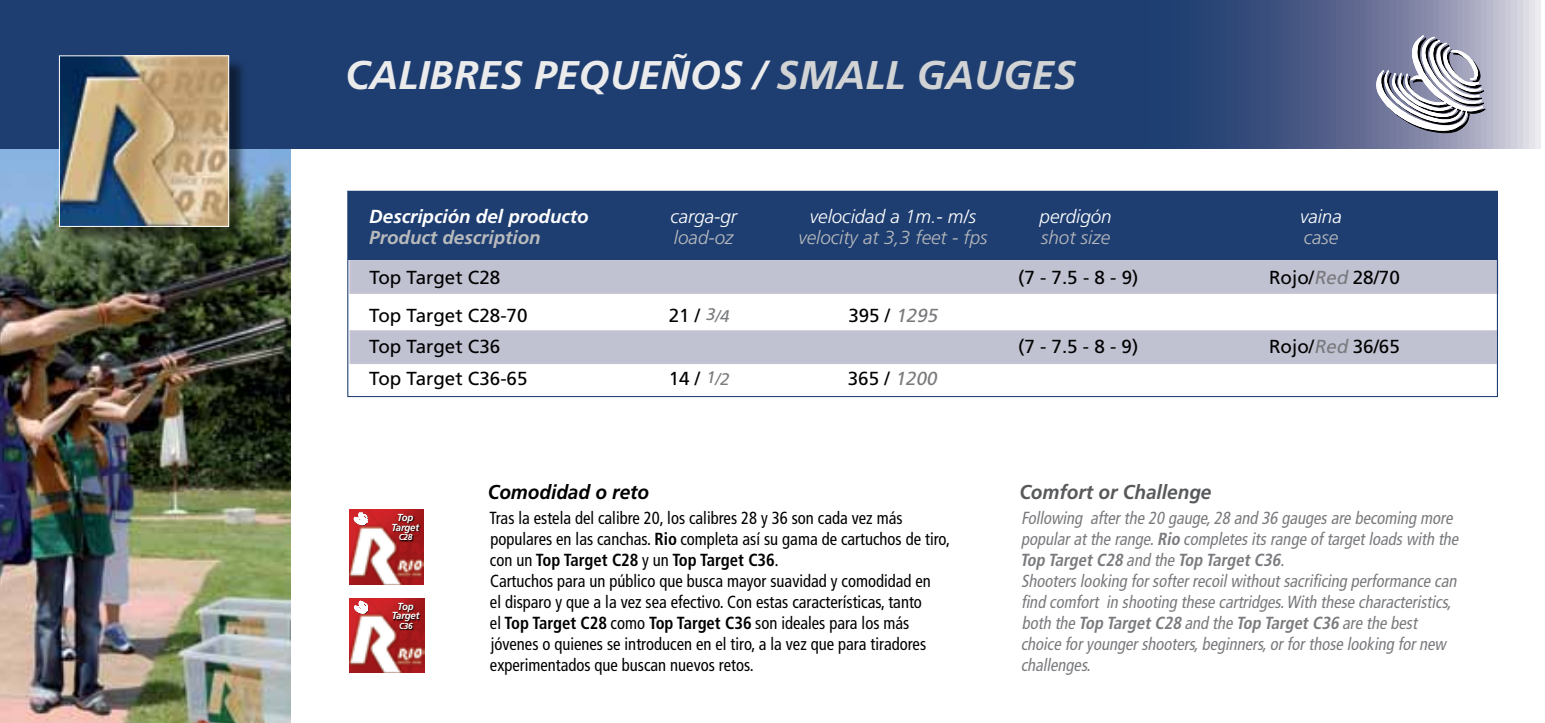
<style>
.page{position:relative;width:1545px;height:723px;background:#fff}
.page>*{position:absolute;margin:0;border:0;box-sizing:border-box;transform-origin:0 0}
.t1{font:italic 700 40px "Frutiger LT Std";color:#ebebec}
.t2{font:italic 700 20px "Frutiger LT Std";color:#58595b;scale:.95 1}
.t3{font:italic 700 20px "Frutiger LT Std";color:#000;scale:.95 1}
.t4{font:18.75px "Frutiger LT Std";color:#000}
.t5{font:italic 300 18.75px "Frutiger LT Std";color:#b8babc}
.t6{font:italic 300 18.75px "Frutiger LT Std";color:#fff}
.t7{font:italic 700 18.75px "Frutiger LT Std";color:#fff}
.t8{font:italic 700 18.75px "Frutiger LT Std";color:#b8babc}
.t9{font:condensed 17.5px/21px "Frutiger LT Std";color:#000;scale:.95 1}
.t10{font:italic condensed 17.5px/21px "Frutiger LT Std";color:#797a7d;scale:.95 1}
.t11{font:italic 700 10.25px/9.5px "Frutiger LT Std";letter-spacing:-.025em;color:#fff;text-align:center;scale:.95 1}
.t12{font:italic 700 8.5px "Frutiger LT Std";letter-spacing:-.025em;color:#fff;scale:.95 1}
.s1{color:#d1d3d4}
.s2{font-style:italic;color:#797a7d}
.s3{font-style:italic;font-size:16.75px;color:#797a7d}
.s4{font-weight:700}
.s5{font-family:"Myriad Pro";font-stretch:normal}
</style>
<div class="page">
<img style="left:0;top:149px;width:291px;height:574px">
<svg style="left:0;top:0;width:1541px;height:149px;background:#2d4979"></svg>
<div style="left:350px;top:330px;width:1147px;height:34px;background:#c0c1d1;border:2px solid #c3c3d3"></div>
<div style="left:349px;top:260px;width:1149px;height:34px;background:#c0c1d1"></div>
<div style="left:348px;top:191px;width:1149px;height:69px;background:#1e3e71"></div>
<div style="left:347px;top:191px;width:1151px;height:206px;border:1px solid #1e3e71"></div>
<svg style="left:1372px;top:35px;width:114px;height:100px"></svg>
<img style="left:349px;top:510px;width:75px;height:74px">
<svg style="left:393px;top:515px;width:27px;height:26px"></svg>
<svg style="left:354px;top:513px;width:14px;height:12px"></svg>
<img style="left:350px;top:598px;width:74px;height:75px">
<svg style="left:393px;top:603px;width:28px;height:27px"></svg>
<svg style="left:354px;top:601px;width:14px;height:13px"></svg>
<div style="left:62px;top:58px;width:185px;height:187px;background:#000;opacity:.5"></div>
<img style="left:61px;top:57px;width:166px;height:168px">
<div style="left:59px;top:55px;width:170px;height:172px;border:1px solid #fff"></div>
<h1 class="t1" style="left:345px;top:51px;width:733px">CALIBRES PEQUEÑOS / <span class="s1">SMALL GAUGES</span></h1>
<p class="t7" style="left:369px;top:206px;width:221px">Descripción del producto</p>
<p class="t6" style="left:670px;top:206px;width:68px">carga-gr</p>
<p class="t6" style="left:810px;top:206px;width:168px">velocidad a 1m.- m/s</p>
<p class="t6" style="left:1039px;top:206px;width:74px">perdigón</p>
<p class="t6" style="left:1300px;top:206px;width:43px">vaina</p>
<p class="t8" style="left:369px;top:227px;width:173px">Product description</p>
<p class="t5" style="left:674px;top:227px;width:61px">load-oz</p>
<p class="t5" style="left:798px;top:227px;width:191px">velocity at 3,3 feet - fps</p>
<p class="t5" style="left:1041px;top:227px;width:70px">shot size</p>
<p class="t5" style="left:1304px;top:227px;width:36px">case</p>
<p class="t4" style="left:369px;top:266px;width:133px">Top Target C28</p>
<p class="t4" style="left:1018px;top:266px;width:122px">(7 - 7.5 - 8 - 9)</p>
<p class="t4" style="left:1269px;top:266px;width:132px">Rojo/<span class="s2">Red</span> 28/70</p>
<p class="t4" style="left:369px;top:304px;width:160px">Top Target C28-70</p>
<p class="t4" style="left:669px;top:304px;width:65px">21 / <span class="s3">3/4</span></p>
<p class="t4" style="left:848px;top:304px;width:95px">395 / <span class="s2">1295</span></p>
<p class="t4" style="left:369px;top:336px;width:133px">Top Target C36</p>
<p class="t4" style="left:1018px;top:336px;width:122px">(7 - 7.5 - 8 - 9)</p>
<p class="t4" style="left:1269px;top:336px;width:132px">Rojo/<span class="s2">Red</span>36/65</p>
<p class="t4" style="left:369px;top:367px;width:160px">Top Target C36-65</p>
<p class="t4" style="left:669px;top:367px;width:65px">14 / <span class="s3">1/2</span></p>
<p class="t4" style="left:848px;top:367px;width:95px">365 / <span class="s2">1200</span></p>
<p class="t11" style="left:391px;top:513px;width:31px">Top<br>Target</p>
<p class="t12" style="left:399px;top:532px;width:16px">C28</p>
<p class="t11" style="left:392px;top:601px;width:31px">Top<br>Target</p>
<p class="t12" style="left:399px;top:621px;width:16px">C36</p>
<p class="t3" style="left:488px;top:480px;width:172px">Comodidad o reto</p>
<p class="t2" style="left:1019px;top:480px;width:204px">Comfort or Challenge</p>
<p class="t9" style="left:490px;top:508px;width:486px">Tras la estela del calibre 20, los calibres 28 y 36 son cada vez más populares en las canchas. <span class="s4">Rio</span> completa así su gama de cartuchos de tiro, con un <span class="s4">Top Target C28</span> y un <span class="s4">Top Target C36</span><span class="s5">.<br></span>Cartuchos para un público que busca mayor suavidad y comodidad en<br>el disparo y que a la vez sea efectivo. Con estas características, tanto<br>el <span class="s4">Top Target C28</span> como <span class="s4">Top Target C36</span> son ideales para los más jóvenes o quienes se introducen en el tiro, a la vez que para tiradores experimentados que buscan nuevos retos.</p>
<p class="t10" style="left:1020px;top:508px;width:466px">Following afterthe 20 gauge,28 and 36 gaugesare becoming more popularatthe range. <span class="s4">Rio</span> completesitsrange oftargetloadswith the <span class="s4">Top TargetC28</span> and the <span class="s4">Top TargetC36</span><span class="s5">.<br></span>Shooterslooking forsofterrecoilwithoutsacrificing performance can find comfort in shooting these cartridges.With these characteristics, both the <span class="s4">Top TargetC28</span> and the <span class="s4">Top TargetC36</span> are the best choice foryoungershooters,beginners,orforthose looking fornew challenges.</p>
</div>
